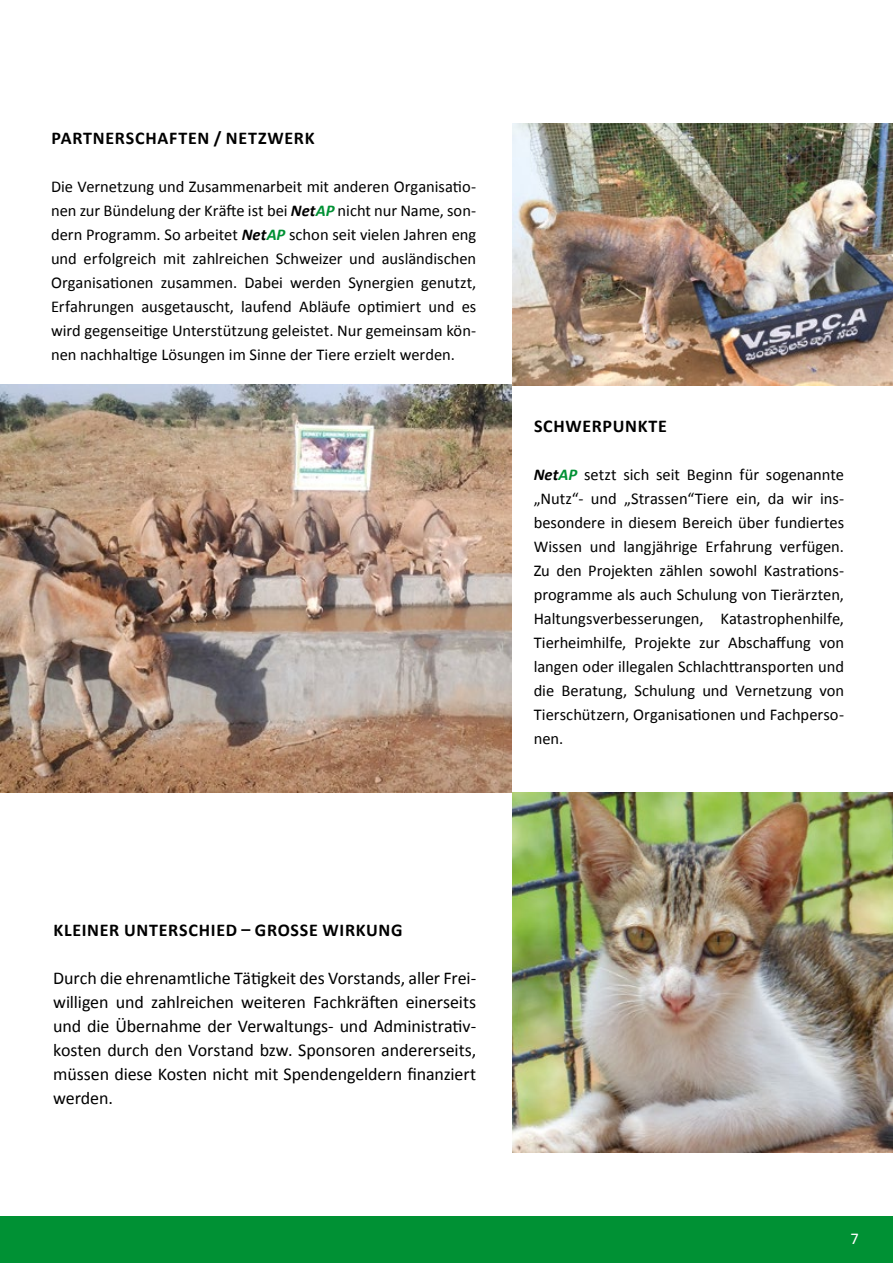
<style>
.page{position:relative;width:893px;height:1263px;background:#fff}
.page>*{position:absolute;margin:0;border:0;box-sizing:border-box;transform-origin:0 0}
.t1{font:18px/24px "Calibri";letter-spacing:-.005em;color:#000;text-align:justify}
.t2{font:700 18px "Calibri";letter-spacing:.04em;color:#000}
.t3{font:16.5px/24px "Calibri";color:#000;text-align:justify}
.t4{font:16.5px "Calibri";color:#fff}
.s1{font-weight:700;font-style:italic}
.s2{font-weight:700;font-style:italic;color:#009134}
</style>
<div class="page">
<div style="left:0;top:1216px;width:893px;height:47px;background:#009134"></div>
<img style="left:512px;top:123px;width:381px;height:262px">
<img style="left:0;top:384px;width:512px;height:408px">
<img style="left:512px;top:792px;width:381px;height:360px">
<p class="t2" style="left:51px;top:127px;width:265px">PARTNERSCHAFTEN / NETZWERK</p>
<p class="t3" style="left:51px;top:174px;width:427px">Die Vernetzung und Zusammenarbeit mit anderen Organisatio&shy;nen zur Bündelung der Kräfte ist bei <span class="s1">Net</span><span class="s2">AP</span> nicht nur Name, son&shy;dern Programm. So arbeitet <span class="s1">Net</span><span class="s2">AP</span> schon seit vielen Jahren eng und erfolgreich mit zahlreichen Schweizer und ausländischen Organisationen zusammen. Dabei werden Synergien genutzt, Erfahrungen ausgetauscht, laufend Abläufe optimiert und es wird gegenseitige Unterstützung geleistet. Nur gemeinsam kön&shy;nen nachhaltige Lösungen im Sinne der Tiere erzielt werden.</p>
<p class="t2" style="left:534px;top:415px;width:135px">SCHWERPUNKTE</p>
<p class="t3" style="left:534px;top:462px;width:312px"><span class="s1">Net</span><span class="s2">AP</span> setzt sich seit Beginn für sogenannte „Nutz“- und „Strassen“Tiere ein, da wir ins&shy;besondere in diesem Bereich über fundiertes Wissen und langjährige Erfahrung verfügen.<br>Zu den Projekten zählen sowohl Kastrations&shy;programme als auch Schulung von Tierärzten, Haltungsverbesserungen, Katastrophenhilfe, Tierheimhilfe, Projekte zur Abschaffung von langen oder illegalen Schlachttransporten und die Beratung, Schulung und Vernetzung von Tierschützern, Organisationen und Fachperso&shy;nen.</p>
<p class="t2" style="left:54px;top:919px;width:351px">KLEINER UNTERSCHIED – GROSSE WIRKUNG</p>
<p class="t1" style="left:53px;top:965px;width:424px">Durch die ehrenamtliche Tätigkeit des Vorstands, aller Frei&shy;willigen und zahlreichen weiteren Fachkräften einerseits und die Übernahme der Verwaltungs- und Administrativ&shy;kosten durch den Vorstand bzw. Sponsoren andererseits, müssen diese Kosten nicht mit Spendengeldern finanziert werden.</p>
<p class="t4" style="left:851px;top:1228px;width:10px">7</p>
</div>
